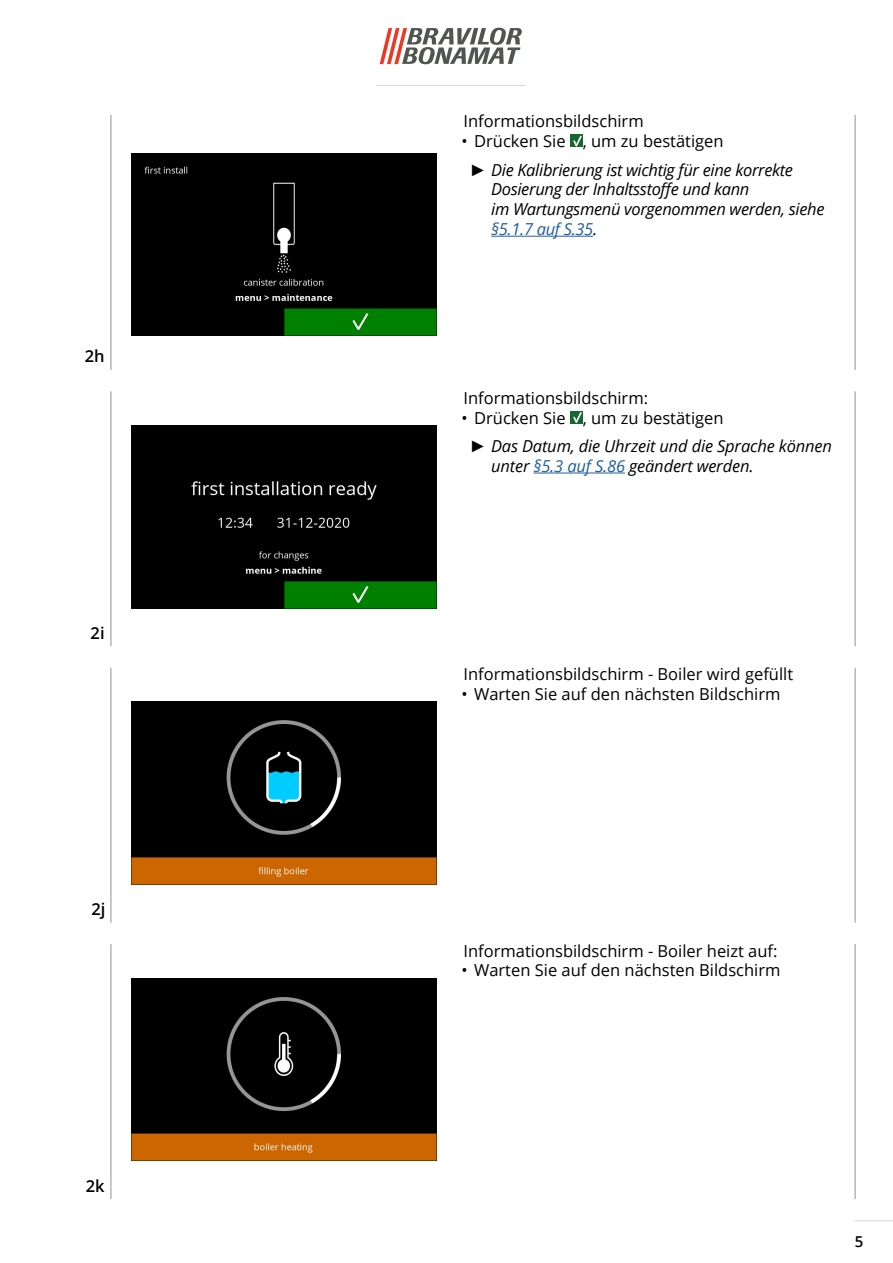
<style>
.page{position:relative;width:893px;height:1263px;background:#fff}
.page>*{position:absolute;margin:0;border:0;box-sizing:border-box;transform-origin:0 0}
.Body_text{font:16.5px "Open Sans";color:#000}
.t1{font:italic 16.5px/19.8px "Open Sans";letter-spacing:-.02em;color:#000}
.t2{font:600 16.5px "Open Sans";color:#000}
.t3{font:600 15px "Open Sans";color:#000}
.s1{font-family:"Arial"}
.s2{color:#215e9e}
</style>
<div class="page">
<svg style="left:380px;top:28px;width:142px;height:36px"></svg>
<hr style="left:855px;top:1220px;width:38px;height:1px;background:#d4d8d5">
<hr style="left:376px;top:85px;width:149px;height:1px;background:#d4d8d5">
<hr style="left:855px;top:944px;width:1px;height:255px;background:#8e9590">
<hr style="left:111px;top:944px;width:1px;height:255px;background:#8e9590">
<hr style="left:855px;top:668px;width:1px;height:254px;background:#8e9590">
<hr style="left:111px;top:668px;width:1px;height:254px;background:#8e9590">
<hr style="left:855px;top:392px;width:1px;height:254px;background:#8e9590">
<hr style="left:111px;top:392px;width:1px;height:254px;background:#8e9590">
<hr style="left:111px;top:115px;width:1px;height:255px;background:#8e9590">
<hr style="left:855px;top:115px;width:1px;height:255px;background:#8e9590">
<img style="left:132px;top:153px;width:305px;height:183px">
<hr style="left:491px;top:236px;width:102px;height:1px;background:#215e9e">
<div style="left:570px;top:134px;width:13px;height:13px;background:#166734"></div>
<svg style="left:573px;top:135px;width:9px;height:12px"></svg>
<hr style="left:533px;top:473px;width:92px;height:1px;background:#215e9e">
<div style="left:570px;top:411px;width:13px;height:13px;background:#166734"></div>
<svg style="left:573px;top:412px;width:9px;height:11px"></svg>
<img style="left:132px;top:426px;width:305px;height:182px">
<img style="left:132px;top:978px;width:305px;height:183px">
<img style="left:132px;top:702px;width:305px;height:182px">
<p class="t2" style="left:85px;top:345px;width:21px">2h</p>
<p class="t2" style="left:91px;top:621px;width:16px">2i</p>
<p class="t2" style="left:91px;top:898px;width:16px">2j</p>
<p class="t2" style="left:86px;top:1174px;width:20px">2k</p>
<p class="Body_text" style="left:463px;top:110px;width:182px">Informationsbildschirm</p>
<p class="Body_text" style="left:461px;top:130px;width:264px">• Drücken Sie , um zu bestätigen</p>
<p class="t1" style="left:491px;top:159px;width:335px;text-indent:-21px"><span class="s1">►</span> Die Kalibrierung ist wichtig für eine korrekte Dosierung der Inhaltsstoffe und kann<br>im Wartungsmenü vorgenommen werden, siehe <span class="s2">§5.1.7 auf S.35</span>.</p>
<p class="Body_text" style="left:463px;top:387px;width:186px">Informationsbildschirm:</p>
<p class="Body_text" style="left:461px;top:406px;width:264px">• Drücken Sie , um zu bestätigen</p>
<p class="t1" style="left:491px;top:436px;width:342px;text-indent:-21px"><span class="s1">►</span> Das Datum, die Uhrzeit und die Sprache können unter <span class="s2">§5.3 auf S.86</span> geändert werden.</p>
<p class="Body_text" style="left:463px;top:663px;width:331px">Informationsbildschirm - Boiler wird gefüllt</p>
<p class="Body_text" style="left:461px;top:683px;width:321px">• Warten Sie auf den nächsten Bildschirm</p>
<p class="Body_text" style="left:463px;top:939px;width:316px">Informationsbildschirm - Boiler heizt auf:</p>
<p class="Body_text" style="left:461px;top:959px;width:321px">• Warten Sie auf den nächsten Bildschirm</p>
<p class="t3" style="left:855px;top:1232px;width:10px">5</p>
</div>
